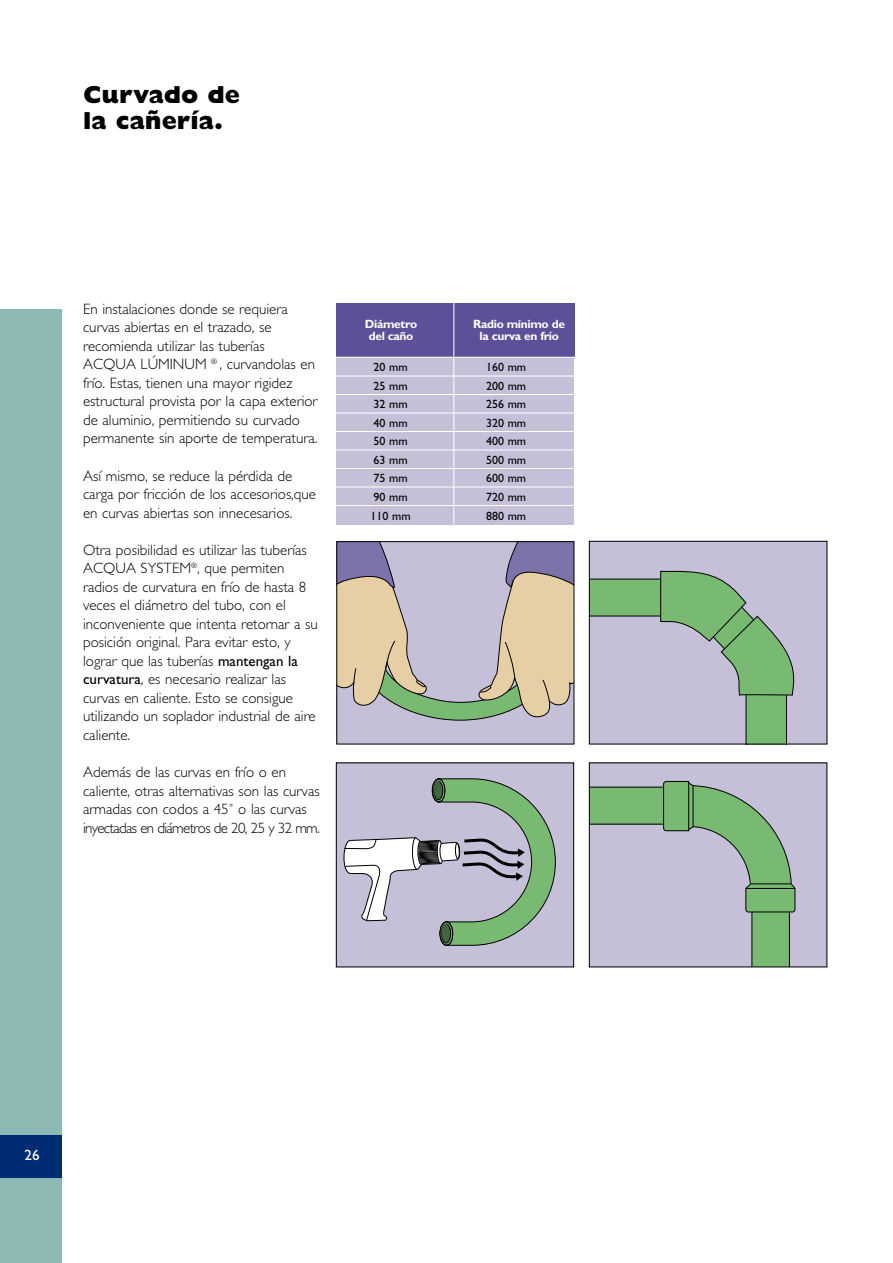
<style>
.page{position:relative;width:893px;height:1263px;background:#fff}
.page>*{position:absolute;margin:0;border:0;box-sizing:border-box;transform-origin:0 0}
.t1{font:800 24.75px/26.2px "Gill Sans";color:#000}
.t2{font:300 15px/18.6px "Gill Sans";color:#000}
.t3{font:15px "Gill Sans";color:#fff}
.t4{font:12px/18.6px "Gill Sans";color:#000}
.t5{font:700 12px/12px "Gill Sans";letter-spacing:-.03em;color:#fff;text-align:center}
.s1{font-weight:400}
</style>
<div class="page">
<div style="left:337px;top:542px;width:237px;height:202px;background:#c5c0d8"></div>
<svg style="left:339px;top:543px;width:233px;height:178px"></svg>
<div style="left:336px;top:763px;width:238px;height:204px;background:#c5c0d8"></div>
<svg style="left:343px;top:778px;width:213px;height:168px"></svg>
<div style="left:336px;top:763px;width:238px;height:204px;border:1px solid #000"></div>
<div style="left:589px;top:541px;width:238px;height:203px;background:#c5c0d8"></div>
<svg style="left:591px;top:571px;width:203px;height:171px"></svg>
<div style="left:589px;top:541px;width:238px;height:203px;border:1px solid #000"></div>
<div style="left:589px;top:763px;width:238px;height:204px;background:#c5c0d8"></div>
<svg style="left:591px;top:781px;width:204px;height:184px"></svg>
<hr style="left:746px;top:888px;width:49px;height:1px;background:#000">
<hr style="left:750px;top:884px;width:41px;height:1px;background:#000">
<div style="left:336px;top:331px;width:238px;height:193px;background:#c5c0d8"></div>
<div style="left:336px;top:303px;width:238px;height:54px;background:#5d5098"></div>
<hr style="left:330px;top:357px;width:251px;height:1px;background:#fff">
<hr style="left:330px;top:376px;width:251px;height:1px;background:#fff">
<hr style="left:330px;top:394px;width:252px;height:1px;background:#fff">
<hr style="left:330px;top:413px;width:249px;height:1px;background:#fff">
<hr style="left:330px;top:431px;width:249px;height:1px;background:#fff">
<hr style="left:330px;top:450px;width:249px;height:1px;background:#fff">
<hr style="left:330px;top:468px;width:251px;height:1px;background:#fff">
<hr style="left:330px;top:487px;width:249px;height:1px;background:#fff">
<hr style="left:330px;top:505px;width:249px;height:1px;background:#fff">
<hr style="left:453px;top:298px;width:1px;height:226px;background:#fff">
<div style="left:0;top:309px;width:62px;height:954px;background:#8cb9b3"></div>
<div style="left:0;top:1135px;width:62px;height:43px;background:#002c74"></div>
<h1 class="t1" style="left:83px;top:83px;width:158px">Curvado de la cañería.</h1>
<p class="t2" style="left:83px;top:301px;width:236px">En instalaciones donde se requiera curvas abiertas en el trazado, se recomienda utilizar las tuberías ACQUA LÚMINUM <sup>®</sup> , curvandolas en frío. Estas, tienen una mayor rigidez estructural provista por la capa exterior de aluminio, permitiendo su curvado permanente sin aporte de temperatura.</p>
<p class="t2" style="left:83px;top:468px;width:235px">Así mismo, se reduce la pérdida de carga por fricción de los accesorios,que en curvas abiertas son innecesarios.</p>
<p class="t2" style="left:83px;top:542px;width:236px">Otra posibilidad es utilizar las tuberías ACQUA SYSTEM<sup>®</sup>, que permiten radios de curvatura en frío de hasta 8 veces el diámetro del tubo, con el inconveniente que intenta retornar a su posición original. Para evitar esto, y lograr que las tuberías <span class="s1">mantengan la curvatura</span>, es necesario realizar las curvas en caliente. Esto se consigue utilizando un soplador industrial de aire caliente.</p>
<p class="t2" style="left:83px;top:764px;width:238px">Además de las curvas en frío o en caliente, otras alternativas son las curvas armadas con codos a 45˚ o las curvas inyectadas en diámetros de 20, 25 y 32 mm.</p>
<p class="t5" style="left:365px;top:319px;width:54px">Diámetro del caño</p>
<p class="t5" style="left:473px;top:319px;width:93px">Radio mínimo de la curva en frío</p>
<p class="t4" style="left:370px;top:359px;width:42px">20 mm<br>25 mm<br>32 mm<br>40 mm<br>50 mm<br>63 mm<br>75 mm<br>90 mm<br>110 mm</p>
<p class="t4" style="left:486px;top:359px;width:42px;text-align:justify">160 mm 200 mm 256 mm 320 mm 400 mm 500 mm 600 mm 720 mm 880 mm</p>
<p class="t3" style="left:25px;top:1149px;width:16px">26</p>
</div>
